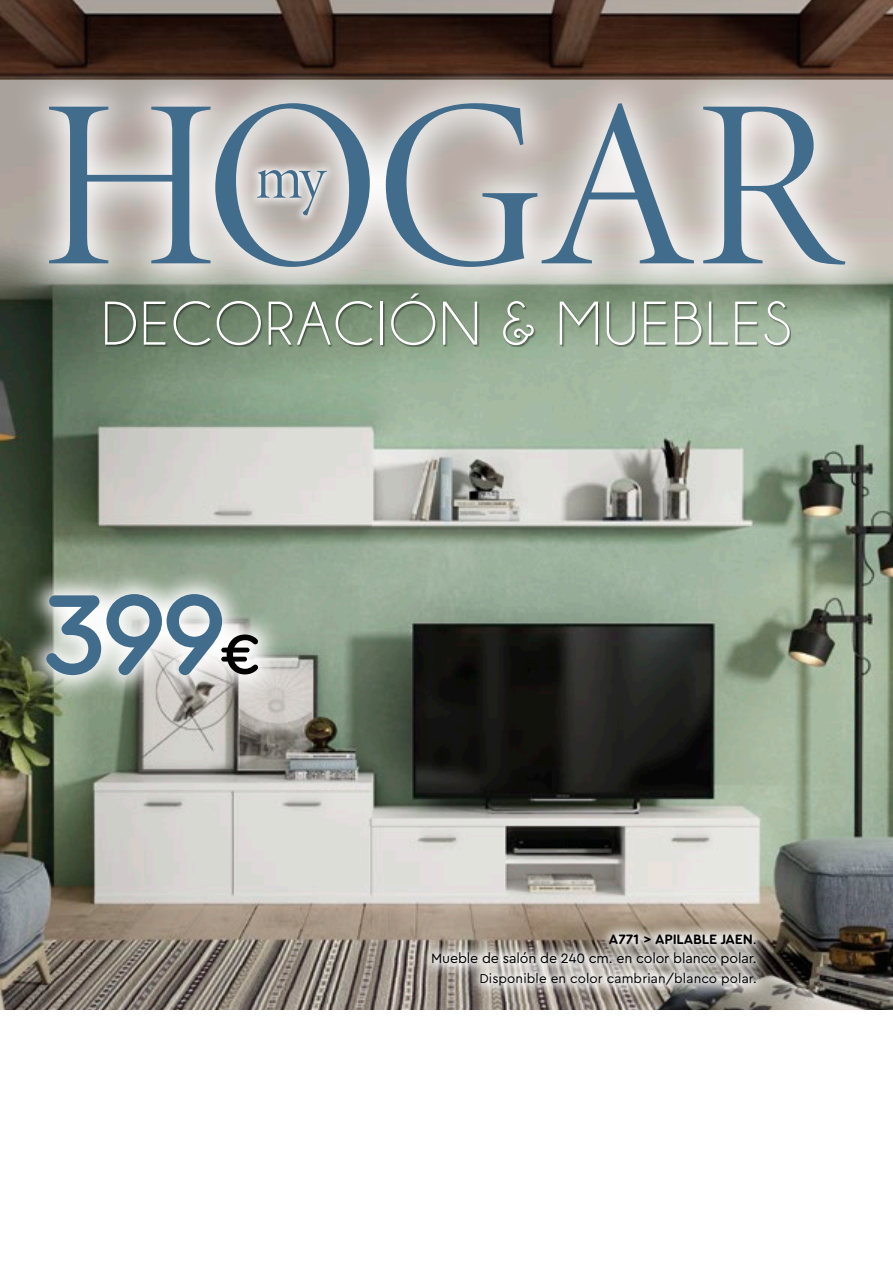
<style>
.page{position:relative;width:893px;height:1263px;background:#fff}
.page>*{position:absolute;margin:0;border:0;box-sizing:border-box;transform-origin:0 0}
.t1{font:241.05px "Minion Variable Concept";letter-spacing:.005em;color:#426c8c}
.t2{font:500 118.8px "Cera Round Pro";color:#426c8c}
.t3{font:64.05px "Minion Variable Concept";color:#426c8c}
.t4{font:62.4px "Champagne&Limousines";letter-spacing:.04em;color:#fff}
.t5{font:14.25px "Cera Round Pro";letter-spacing:-.01em;color:#000}
.t6{font:700 14.25px "Cera Round Pro";letter-spacing:-.01em;color:#000}
.t7{font:13.5px "Cera Round Pro";letter-spacing:.01em;color:#000}
.s1{font-size:58.65px;color:#000}
.s2{font-weight:400}
</style>
<div class="page">
<img style="left:0;top:79px;width:893px;height:931px">
<img style="left:0;top:0;width:893px;height:79px">
<svg style="left:418px;top:921px;width:351px;height:77px;background:#b0a9a1"></svg>
<svg style="left:20px;top:567px;width:265px;height:135px"></svg>
<svg style="left:11px;top:63px;width:872px;height:243px;background:#c1bcb6"></svg>
<svg style="left:247px;top:160px;width:90px;height:65px;background:#d0cbc7"></svg>
<div style="left:106px;top:295px;width:685px;height:52px;background:#000;opacity:.43"></div>
<p class="t1" style="left:41px;top:17px;width:795px">HOGAR</p>
<p class="t3" style="left:255px;top:132px;width:71px">my</p>
<p class="t4" style="left:102px;top:292px;width:691px">DECORACIÓN &amp; MUEBLES</p>
<p class="t2" style="left:43px;top:552px;width:220px">399<span class="s1">€</span></p>
<p class="t6" style="left:609px;top:929px;width:150px">A771 &gt; APILABLE JAEN<span class="s2">.</span></p>
<p class="t5" style="left:431px;top:949px;width:327px">Mueble de salón de 240 cm. en color blanco polar.</p>
<p class="t7" style="left:479px;top:969px;width:279px">Disponible en color cambrian/blanco polar.</p>
</div>
